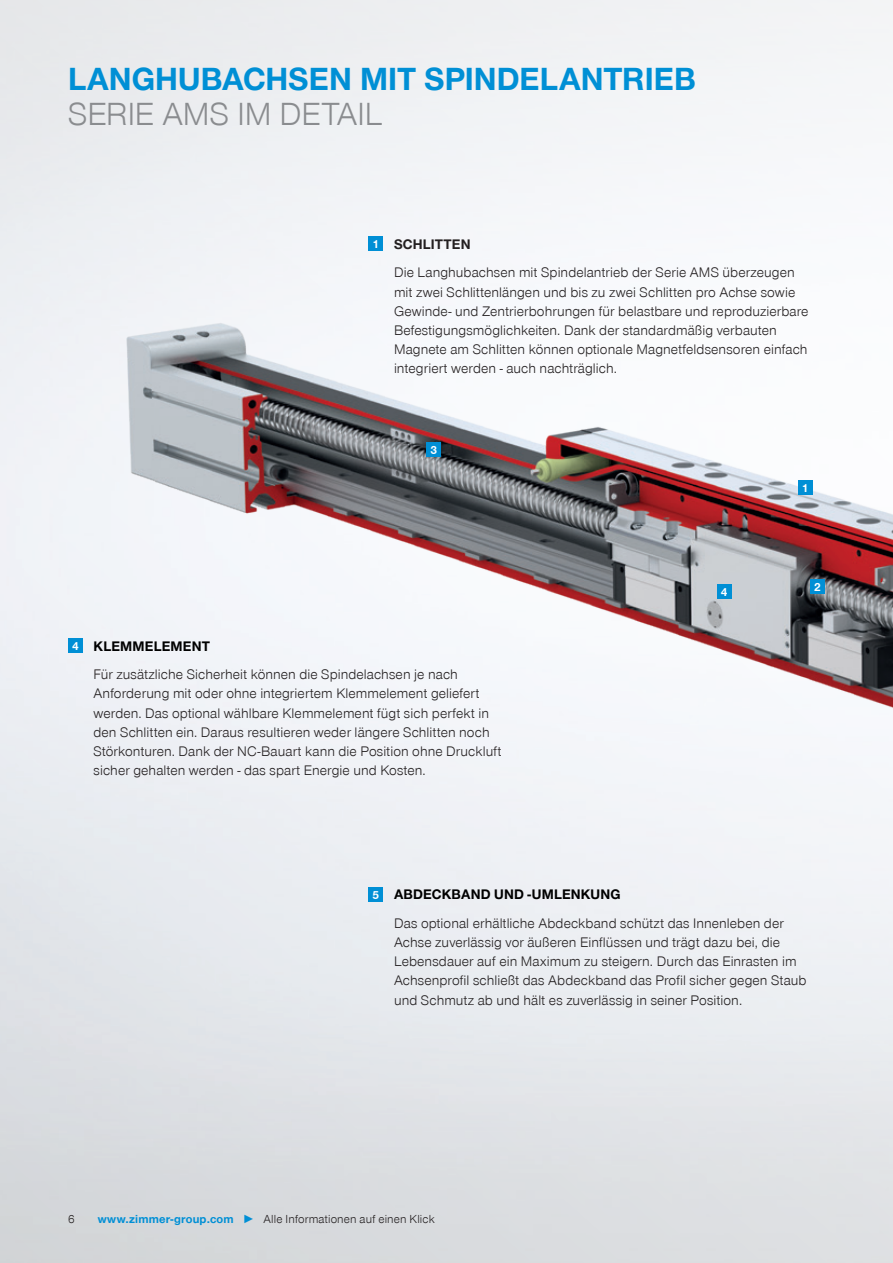
<style>
.page{position:relative;width:893px;height:1263px;background:#fff}
.page>*{position:absolute;margin:0;border:0;box-sizing:border-box;transform-origin:0 0}
.t1{font:700 33px "Zimmer Group Sans Global";color:#008fd5}
.t2{font:300 33px "Zimmer Group Sans Global";letter-spacing:-.005em;color:#8a8c8f}
.t3{font:300 14.25px/19px "Zimmer Group Sans Global";letter-spacing:.005em;color:#231f20}
.t4{font:700 14.25px "Zimmer Group Sans Global";letter-spacing:.01em;color:#000}
.t5{font:700 14.25px "Zimmer Group Sans Global";letter-spacing:.01em;color:#231f20}
.t6{font:300 12px "Zimmer Group Sans Global";letter-spacing:.01em;color:#231f20}
.t7{font:700 12px "Zimmer Group Sans Global";color:#fff}
.s1{font-weight:700;color:#008fd5}
</style>
<div class="page">
<img style="left:0;top:0;width:893px;height:1263px">
<img style="left:126px;top:322px;width:767px;height:640px">
<div style="left:717px;top:584px;width:15px;height:15px;background:#008fd5"></div>
<div style="left:426px;top:442px;width:15px;height:15px;background:#008fd5"></div>
<div style="left:810px;top:579px;width:15px;height:15px;background:#008fd5"></div>
<div style="left:798px;top:480px;width:14px;height:15px;background:#008fd5"></div>
<div style="left:369px;top:887px;width:14px;height:15px;background:#008fd5"></div>
<div style="left:68px;top:638px;width:15px;height:15px;background:#008fd5"></div>
<div style="left:369px;top:236px;width:14px;height:15px;background:#008fd5"></div>
<h1 class="t1" style="left:68px;top:59px;width:629px">LANGHUBACHSEN MIT SPINDELANTRIEB</h1>
<h1 class="t2" style="left:68px;top:95px;width:316px">SERIE AMS IM DETAIL</h1>
<p class="t7" style="left:373px;top:237px;width:8px">1</p>
<p class="t5" style="left:394px;top:235px;width:78px">SCHLITTEN</p>
<p class="t3" style="left:394px;top:263px;width:416px">Die Langhubachsen mit Spindelantrieb der Serie AMS überzeugen mit zwei Schlittenlängen und bis zu zwei Schlitten pro Achse sowie Gewinde- und Zentrierbohrungen für belastbare und reproduzierbare Befestigungsmöglichkeiten. Dank der standardmäßig verbauten Magnete am Schlitten können optionale Magnetfeldsensoren einfach integriert werden - auch nachträglich.</p>
<p class="t7" style="left:430px;top:442px;width:8px">3</p>
<p class="t7" style="left:802px;top:481px;width:8px">1</p>
<p class="t7" style="left:72px;top:639px;width:8px">4</p>
<p class="t4" style="left:94px;top:637px;width:118px">KLEMMELEMENT</p>
<p class="t3" style="left:94px;top:665px;width:410px">Für zusätzliche Sicherheit können die Spindelachsen je nach Anforderung mit oder ohne integriertem Klemmelement geliefert werden. Das optional wählbare Klemmelement fügt sich perfekt in den Schlitten ein. Daraus resultieren weder längere Schlitten noch Störkonturen. Dank der NC-Bauart kann die Position ohne Druckluft sicher gehalten werden - das spart Energie und Kosten.</p>
<p class="t7" style="left:721px;top:584px;width:8px">4</p>
<p class="t7" style="left:814px;top:580px;width:8px">2</p>
<p class="t7" style="left:373px;top:887px;width:8px">5</p>
<p class="t4" style="left:394px;top:886px;width:228px">ABDECKBAND UND -UMLENKUNG</p>
<p class="t3" style="left:394px;top:913px;width:414px">Das optional erhältliche Abdeckband schützt das Innenleben der Achse zuverlässig vor äußeren Einflüssen und trägt dazu bei, die Lebensdauer auf ein Maximum zu steigern. Durch das Einrasten im Achsenprofil schließt das Abdeckband das Profil sicher gegen Staub und Schmutz ab und hält es zuverlässig in seiner Position.</p>
<p class="t6" style="left:68px;top:1212px;width:8px">6</p>
<p class="t6" style="left:98px;top:1212px;width:338px"><span class="s1">www.zimmer-group.com ►</span> Alle Informationen auf einen Klick</p>
</div>
